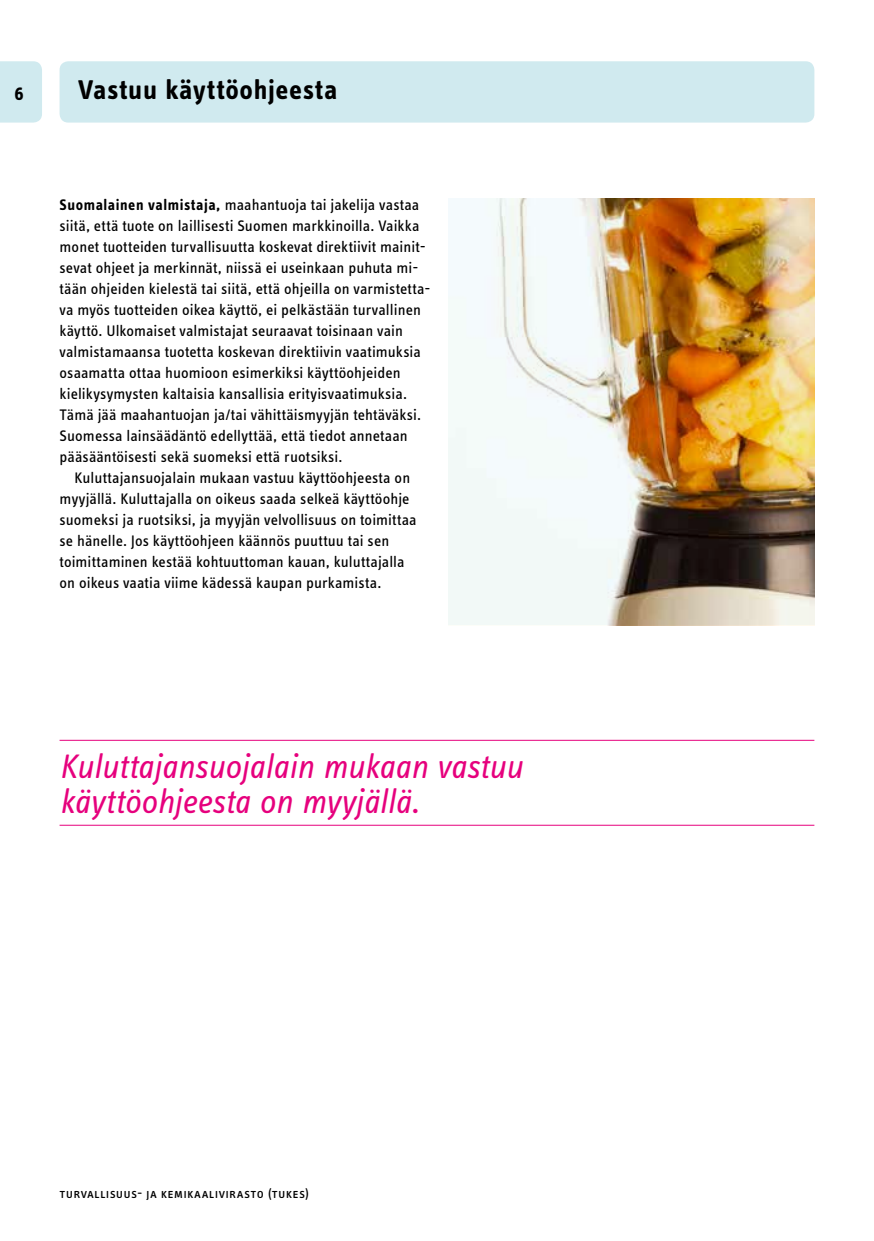
<style>
.page{position:relative;width:874px;height:1241px;background:#fff}
.page>*{position:absolute;margin:0;border:0;box-sizing:border-box;transform-origin:0 0}
.t1{font:italic 35px/35px "Info Text OT";letter-spacing:-.01em;color:#e6007d}
.t2{font:700 28px "Info Text OT";letter-spacing:.025em;color:#000}
.t3{font:700 19.25px "Info Text OT";color:#000}
.t4{font:15.75px/21px "Info Text OT";letter-spacing:.005em;color:#000}
.t5{font:14px "Info Text OT";letter-spacing:.02em;color:#000}
.s1{font-weight:700}
</style>
<div class="page">
<div style="left:0;top:61px;width:42px;height:61px;background:#d0eaef"></div>
<div style="left:60px;top:61px;width:754px;height:61px;background:#d0eaef;border-radius:9px"></div>
<hr style="left:60px;top:739px;width:754px;height:1px;background:#e6007d">
<hr style="left:60px;top:824px;width:754px;height:1px;background:#e6007d">
<img style="left:448px;top:198px;width:366px;height:427px">
<p class="t3" style="left:15px;top:82px;width:11px">6</p>
<h2 class="t2" style="left:78px;top:72px;width:261px">Vastuu käyttöohjeesta</h2>
<p class="t4" style="left:60px;top:194px;width:372px"><span class="s1">Suomalainen valmistaja,</span> maahantuoja tai jakelija vastaa siitä, että tuote on laillisesti Suomen markkinoilla. Vaikka monet tuotteiden turvallisuutta koskevat direktiivit mainit&shy;sevat ohjeet ja merkinnät, niissä ei useinkaan puhuta mi&shy;tään ohjeiden kielestä tai siitä, että ohjeilla on varmistetta&shy;va myös tuotteiden oikea käyttö, ei pelkästään turvallinen käyttö. Ulkomaiset valmistajat seuraavat toisinaan vain valmistamaansa tuotetta koskevan direktiivin vaatimuksia osaamatta ottaa huomioon esimerkiksi käyttöohjeiden kielikysymysten kaltaisia kansallisia erityisvaatimuksia.<br>Tämä jää maahantuojan ja/tai vähittäismyyjän tehtäväksi.<br>Suomessa lainsäädäntö edellyttää, että tiedot annetaan pääsääntöisesti sekä suomeksi että ruotsiksi.</p>
<p class="t4" style="left:60px;top:467px;width:358px;text-indent:15px">Kuluttajansuojalain mukaan vastuu käyttöohjeesta on myyjällä. Kuluttajalla on oikeus saada selkeä käyttöohje suomeksi ja ruotsiksi, ja myyjän velvollisuus on toimittaa se hänelle. Jos käyttöohjeen käännös puuttuu tai sen toimittaminen kestää kohtuuttoman kauan, kuluttajalla on oikeus vaatia viime kädessä kaupan purkamista.</p>
<h1 class="t1" style="left:60px;top:747px;width:464px">Kuluttajansuojalain mukaan vastuu käyttöohjeesta on myyjällä.</h1>
<p class="t5" style="left:60px;top:1184px;width:251px">turvallisuus- ja kemikaalivirasto (tukes)</p>
</div>
